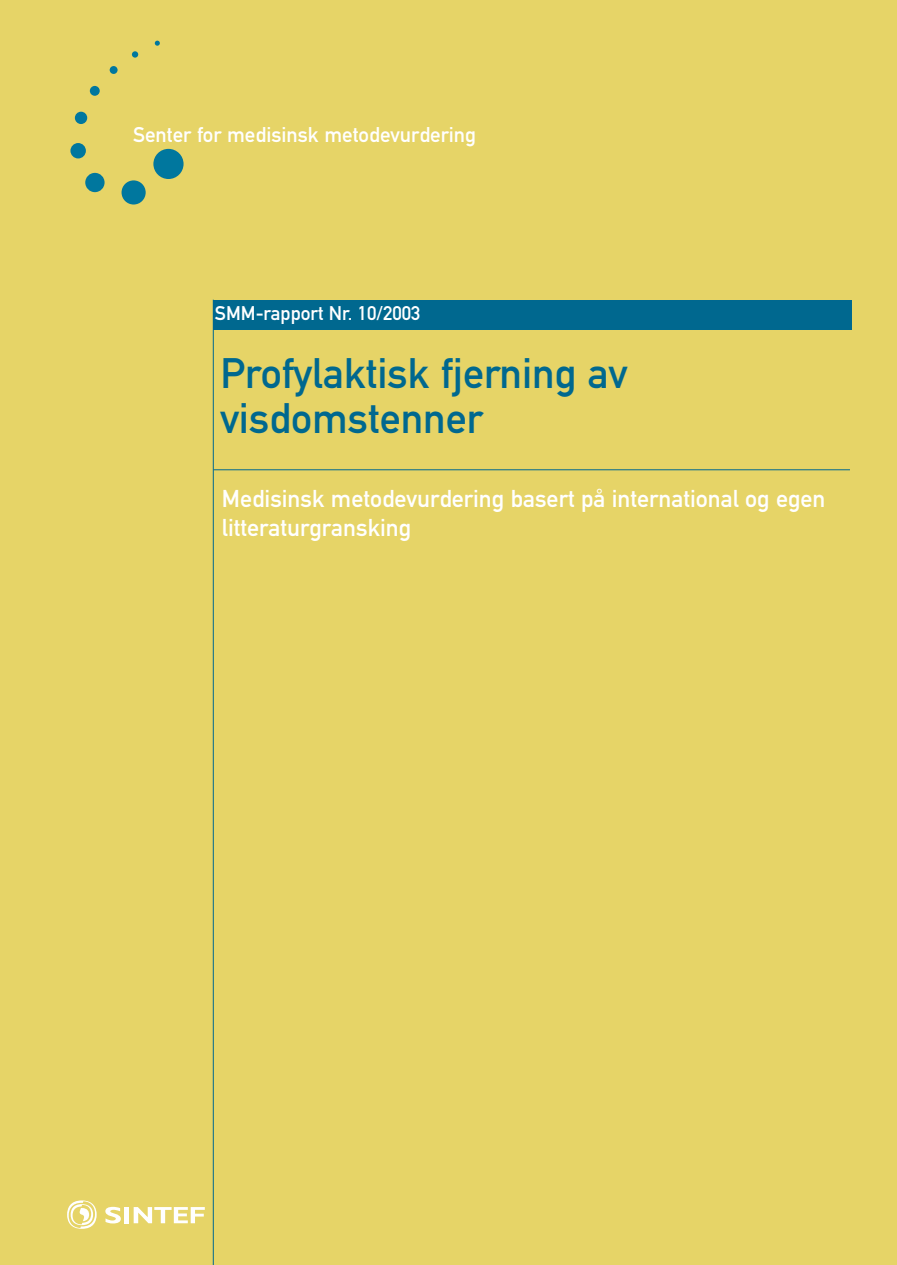
<style>
.page{position:relative;width:897px;height:1265px;background:#fff}
.page>*{position:absolute;margin:0;border:0;box-sizing:border-box;transform-origin:0 0}
.t1{font:42px/45px "DIN Mittelschrift";color:#00688f}
.t2{font:24px/28.5px "DIN Mittelschrift";color:#fff}
.t3{font:21px "DIN Mittelschrift";color:#fff}
.t4{font:19.5px "DIN Mittelschrift";color:#fff}
</style>
<div class="page">
<div style="left:0;top:0;width:896px;height:1265px;background:#e6d467"></div>
<p class="t3" style="left:133px;top:127px;width:344px">Senter for medisinsk metodevurdering</p>
<p class="t4" style="left:215px;top:306px;width:207px">SMM-rapport Nr. 10/2003</p>
<h1 class="t1" style="left:220px;top:354px;width:408px">Profylaktisk fjerning av visdomstenner</h1>
<p class="t2" style="left:222px;top:487px;width:605px">Medisinsk metodevurdering basert på international og egen litteraturgransking</p>
</div>
